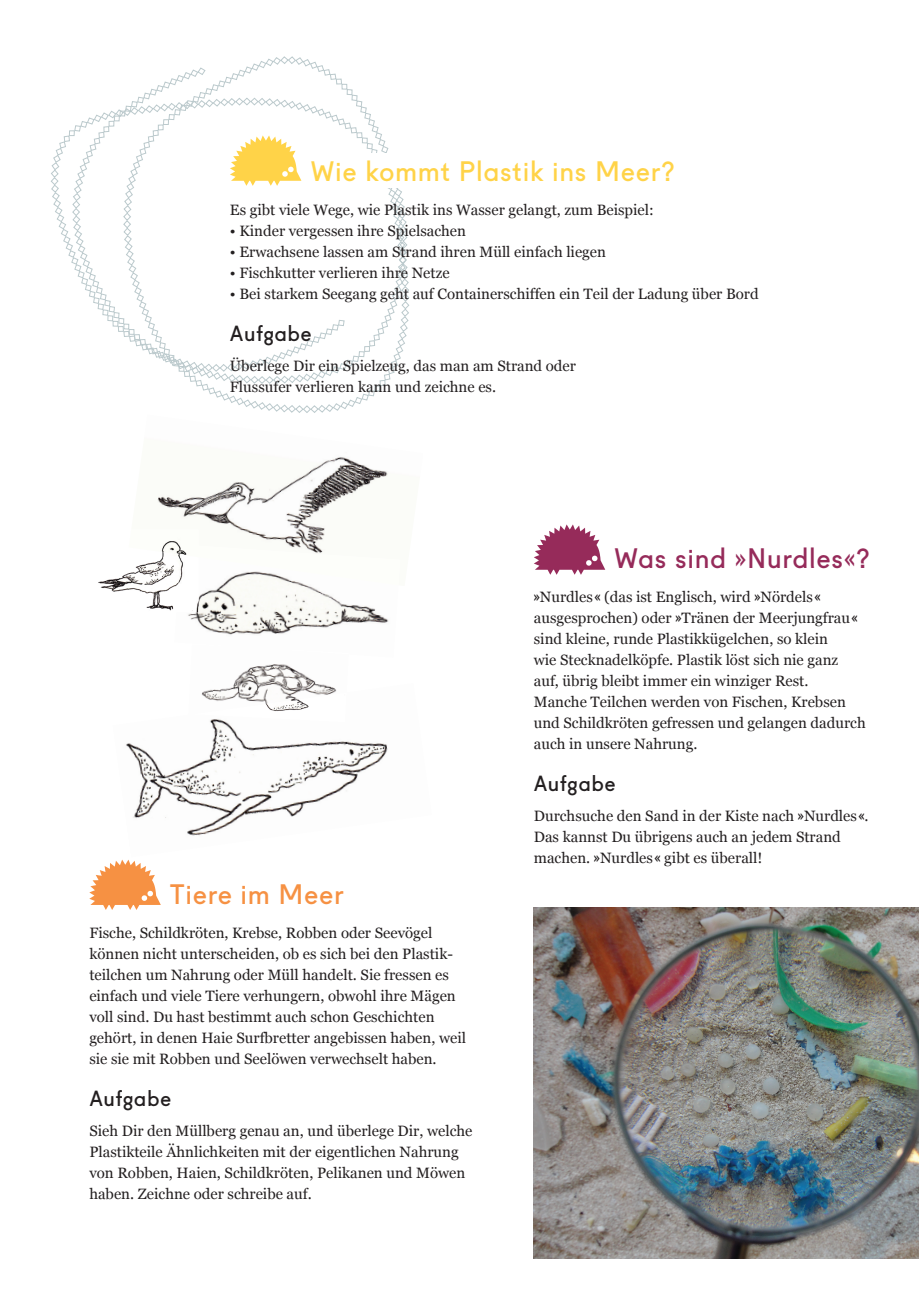
<style>
.page{position:relative;width:919px;height:1289px;background:#fff}
.page>*{position:absolute;margin:0;border:0;box-sizing:border-box;transform-origin:0 0}
.t1{font:27px "Fugue";letter-spacing:.05em;color:#ffd348}
.t2{font:27px "Fugue";letter-spacing:.05em;color:#962b5a}
.t3{font:27px "Fugue";letter-spacing:.05em;color:#f69143}
.t4{font:21px "Fugue";letter-spacing:.05em;color:#231f20}
.t5{font:15px/21px "Georgia";color:#231f20}
.s1{font-family:"Fugue"}
</style>
<div class="page">
<img style="left:98px;top:572px;width:76px;height:39px">
<img style="left:126px;top:722px;width:262px;height:114px">
<img style="left:174px;top:586px;width:215px;height:49px">
<img style="left:176px;top:586px;width:22px;height:26px">
<img style="left:203px;top:664px;width:134px;height:28px">
<img style="left:201px;top:692px;width:134px;height:30px">
<img style="left:131px;top:457px;width:257px;height:129px">
<img style="left:131px;top:529px;width:67px;height:25px">
<img style="left:198px;top:545px;width:190px;height:40px">
<img style="left:180px;top:544px;width:18px;height:13px">
<img style="left:533px;top:907px;width:385px;height:351px">
<svg style="left:89px;top:859px;width:72px;height:51px"></svg>
<svg style="left:534px;top:524px;width:71px;height:50px"></svg>
<svg style="left:51px;top:56px;width:358px;height:357px"></svg>
<h1 class="t1" style="left:311px;top:150px;width:365px">Wie kommt Plastik ins Meer?</h1>
<p class="t5" style="left:230px;top:199px;width:425px">Es gibt viele Wege, wie Plastik ins Wasser gelangt, zum Beispiel:</p>
<p class="t5" style="left:230px;top:220px;width:237px">• Kinder vergessen ihre Spielsachen</p>
<p class="t5" style="left:230px;top:241px;width:377px">• Erwachsene lassen am Strand ihren Müll einfach liegen</p>
<p class="t5" style="left:230px;top:262px;width:221px">• Fischkutter verlieren ihre Netze</p>
<p class="t5" style="left:230px;top:283px;width:530px">• Bei starkem Seegang geht auf Containerschiffen ein Teil der Ladung über Bord</p>
<h2 class="t4" style="left:230px;top:317px;width:83px">Aufgabe</h2>
<p class="t5" style="left:230px;top:355px;width:347px">Überlege Dir ein Spielzeug, das man am Strand oder<br>Flussufer verlieren kann und zeichne es.</p>
<h1 class="t3" style="left:170px;top:873px;width:175px">Tiere im Meer</h1>
<p class="t5" style="left:89px;top:922px;width:378px">Fische, Schildkröten, Krebse, Robben oder Seevögel können nicht unterscheiden, ob es sich bei den Plastik&shy;teilchen um Nahrung oder Müll handelt. Sie fressen es einfach und viele Tiere verhungern, obwohl ihre Mägen voll sind. Du hast bestimmt auch schon Geschichten gehört, in denen Haie Surfbretter angebissen haben, weil sie sie mit Robben und Seelöwen verwechselt haben.</p>
<h2 class="t4" style="left:89px;top:1082px;width:83px">Aufgabe</h2>
<p class="t5" style="left:89px;top:1120px;width:384px">Sieh Dir den Müllberg genau an, und überlege Dir, welche Plastikteile Ähnlichkeiten mit der eigentlichen Nahrung von Robben, Haien, Schildkröten, Pelikanen und Möwen haben. Zeichne oder schreibe auf.</p>
<h1 class="t2" style="left:614px;top:537px;width:256px">Was sind »Nurdles«?</h1>
<p class="t5" style="left:533px;top:586px;width:333px"><span class="s1">»</span>Nurdles<span class="s1">«</span> (das ist Englisch, wird <span class="s1">»</span>Nördels<span class="s1">« </span>ausgesprochen) oder <span class="s1">»</span>Tränen der Meerjungfrau<span class="s1">« </span>sind kleine, runde Plastikkügelchen, so klein<br>wie Stecknadelköpfe. Plastik löst sich nie ganz auf, übrig bleibt immer ein winziger Rest.<br>Manche Teilchen werden von Fischen, Krebsen und Schildkröten gefressen und gelangen dadurch auch in unsere Nahrung.</p>
<h2 class="t4" style="left:533px;top:767px;width:83px">Aufgabe</h2>
<p class="t5" style="left:533px;top:805px;width:336px">Durchsuche den Sand in der Kiste nach <span class="s1">»</span>Nurdles<span class="s1">«</span>.<br>Das kannst Du übrigens auch an jedem Strand machen. <span class="s1">»</span>Nurdles<span class="s1">«</span> gibt es überall!</p>
</div>
